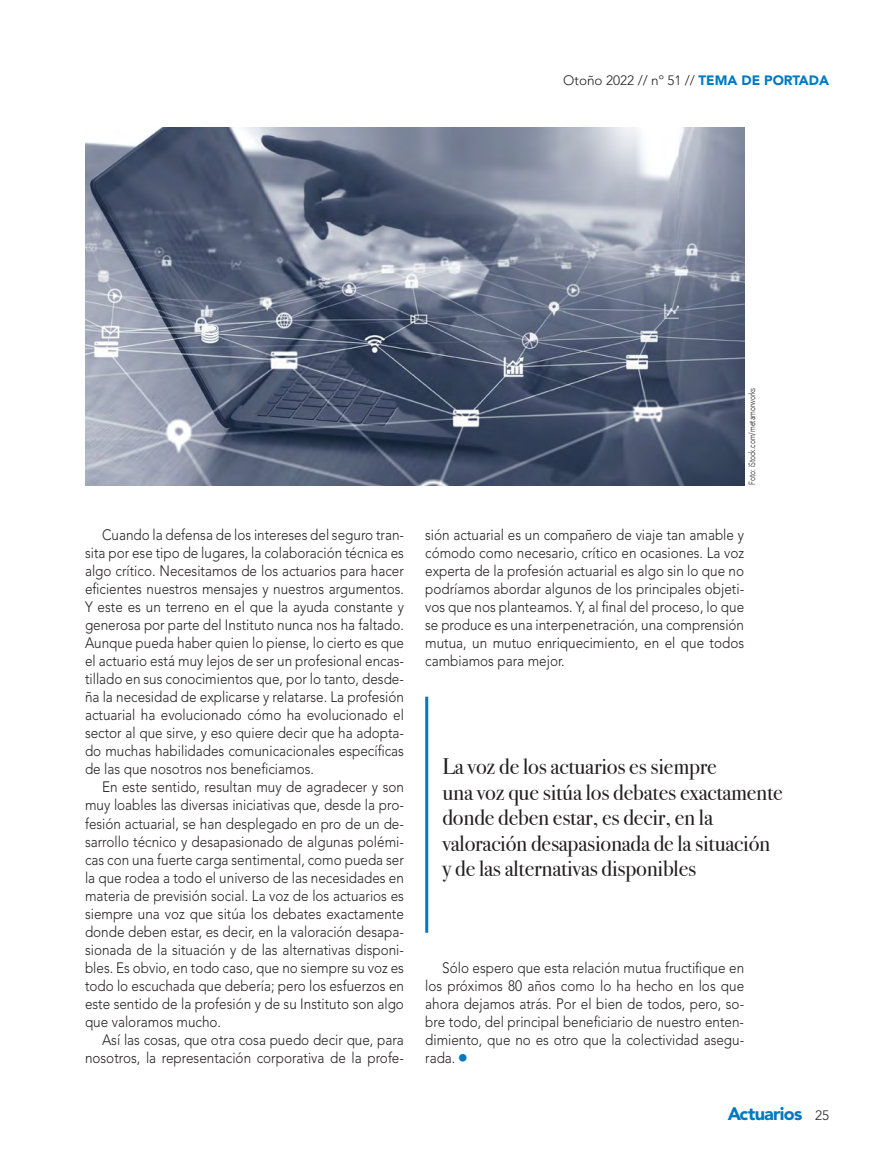
<style>
.page{position:relative;width:893px;height:1170px;background:#fff}
.page>*{position:absolute;margin:0;border:0;box-sizing:border-box;transform-origin:0 0}
.t1{font:22.5px/25.5px "Bodoni Svty Two ITCTT";letter-spacing:-.01em;color:#231f20}
.t2{font:900 18px "Avenir LT Std";letter-spacing:-.04em;color:#0079c2}
.t3{font:300 15px/18px "Avenir LT Std";color:#231f20;text-align:justify;scale:.9 1}
.t4{font:300 13.5px "Avenir LT Std";color:#231f20}
.t5{font:300 9px "Avenir";color:#231f20;scale:.75 1}
.s1{font-weight:900;color:#0079c2}
.s2{font-weight:300;font-size:13.5px;color:#231f20}
</style>
<div class="page">
<hr style="left:425px;top:696px;width:3px;height:236px;background:#0079c2">
<img style="left:85px;top:128px;width:659px;height:357px">
<p class="t4" style="left:563px;top:72px;width:267px">Otoño 2022 // nº 51 // <span class="s1">TEMA DE PORTADA</span></p>
<p class="t3" style="left:85px;top:526px;width:356px;text-indent:17px">Cuando la defensa de los intereses del seguro tran&shy;sita por ese tipo de lugares, la colaboración técnica es algo crítico. Necesitamos de los actuarios para hacer eficientes nuestros mensajes y nuestros argumentos.<br>Y este es un terreno en el que la ayuda constante y generosa por parte del Instituto nunca nos ha faltado.<br>Aunque pueda haber quien lo piense, lo cierto es que el actuario está muy lejos de ser un profesional encas&shy;tillado en sus conocimientos que, por lo tanto, desde&shy;ña la necesidad de explicarse y relatarse. La profesión actuarial ha evolucionado cómo ha evolucionado el sector al que sirve, y eso quiere decir que ha adopta&shy;do muchas habilidades comunicacionales específicas de las que nosotros nos beneficiamos.</p>
<p class="t3" style="left:85px;top:778px;width:356px;text-indent:17px">En este sentido, resultan muy de agradecer y son muy loables las diversas iniciativas que, desde la pro&shy;fesión actuarial, se han desplegado en pro de un de&shy;sarrollo técnico y desapasionado de algunas polémi&shy;cas con una fuerte carga sentimental, como pueda ser la que rodea a todo el universo de las necesidades en materia de previsión social. La voz de los actuarios es siempre una voz que sitúa los debates exactamente donde deben estar, es decir, en la valoración desapa&shy;sionada de la situación y de las alternativas disponi&shy;bles. Es obvio, en todo caso, que no siempre su voz es todo lo escuchada que debería; pero los esfuerzos en este sentido de la profesión y de su Instituto son algo que valoramos mucho.</p>
<p class="t3" style="left:85px;top:1030px;width:356px;text-align:right">Así las cosas, que otra cosa puedo decir que, para nosotros, la representación corporativa de la profe-</p>
<p class="t5" style="left:747px;top:485px;width:131px;rotate:-90deg">Foto: iStock.com/metamorworks</p>
<p class="t3" style="left:425px;top:526px;width:356px">sión actuarial es un compañero de viaje tan amable y cómodo como necesario, crítico en ocasiones. La voz experta de la profesión actuarial es algo sin lo que no podríamos abordar algunos de los principales objeti&shy;vos que nos planteamos. Y, al final del proceso, lo que se produce es una interpenetración, una comprensión mutua, un mutuo enriquecimiento, en el que todos cambiamos para mejor.</p>
<h1 class="t1" style="left:442px;top:751px;width:342px">La voz de los actuarios es siempre<br>una voz que sitúa los debates exactamente donde deben estar, es decir, en la valoración desapasionada de la situación y de las alternativas disponibles</h1>
<p class="t3" style="left:425px;top:958px;width:356px;text-indent:17px">Sólo espero que esta relación mutua fructifique en los próximos 80 años como lo ha hecho en los que ahora dejamos atrás. Por el bien de todos, pero, so&shy;bre todo, del principal beneficiario de nuestro enten&shy;dimiento, que no es otro que la colectividad asegu&shy;rada. <sup>■</sup></p>
<p class="t2" style="left:728px;top:1102px;width:103px">Actuarios <span class="s2">25</span></p>
</div>
